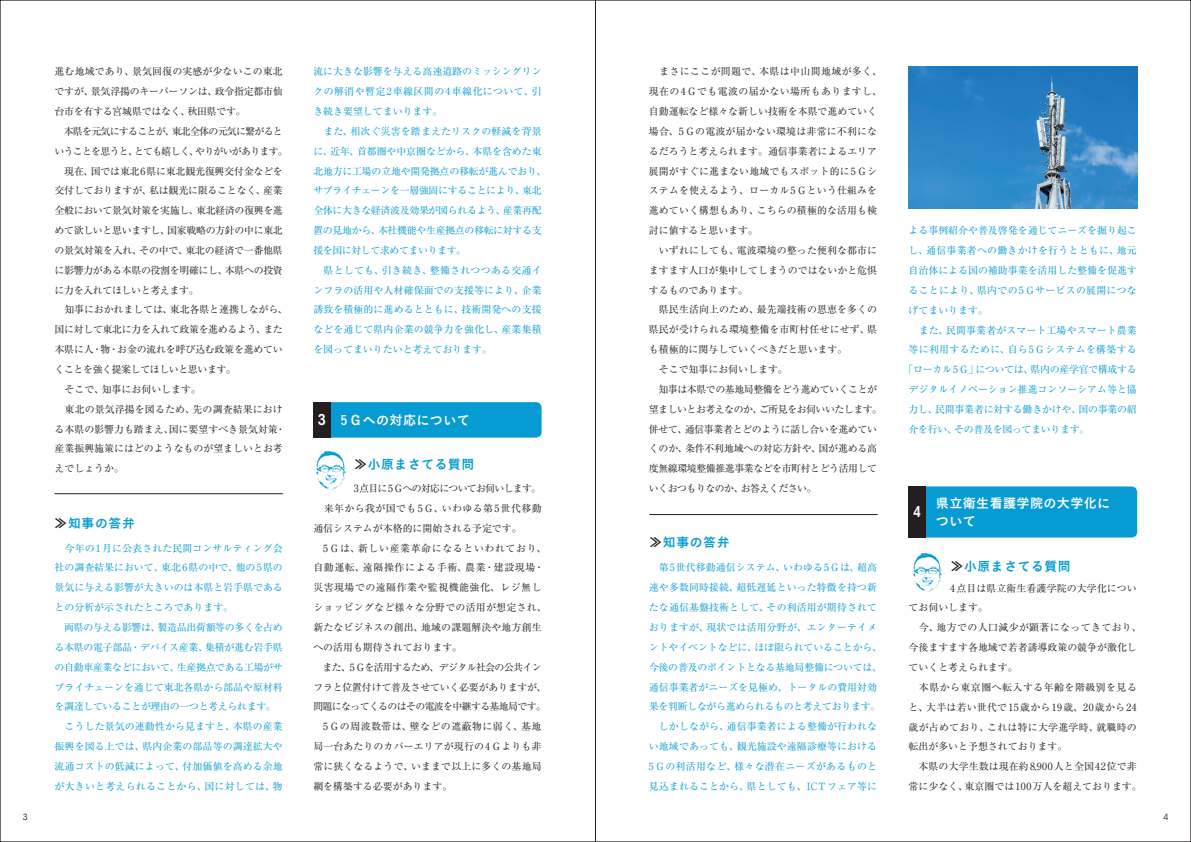
<style>
.page{position:relative;width:1191px;height:842px;background:#fff}
.page>*{position:absolute;margin:0;border:0;box-sizing:border-box;transform-origin:0 0}
.t1{font:600 condensed 14.9px "ITC Avant Garde Std";color:#fff}
.t2{font:13.1px/17.7px "Koburina Go Std W6";letter-spacing:.025em;color:#fff}
.t3{font:12.8px "Koburina Go Std W6";letter-spacing:.05em;color:#069bd2}
.t4{font:9.9px/19.8px "Ryumin Pro";color:#231f20}
.t5{font:9.9px/19.8px "Ryumin Pro";color:#069bd2}
.t6{font:9.9px/19.8px "Ryumin Pro";letter-spacing:-.02em;color:#231f20}
.t7{font:9.9px "Ryumin Pro";letter-spacing:.025em;color:#069bd2}
.t8{font:9.9px "Ryumin Pro";letter-spacing:-.03em;color:#069bd2}
.t9{font:9.9px "Ryumin Pro";letter-spacing:-.02em;color:#069bd2}
.t10{font:9.9px "Ryumin Pro";letter-spacing:.03em;color:#069bd2}
.t11{font:8.5px "ITC Avant Garde Std";color:#231f20}
.s1{color:#231f20}
.s2{font-family:"ITC Avant Garde Std";font-weight:600;font-stretch:condensed;font-size:14.9px}
</style>
<div class="page">
<img style="left:909px;top:67px;width:228px;height:141px">
<hr style="left:55px;top:493px;width:228px;height:1px;background:#231f20">
<hr style="left:649px;top:514px;width:228px;height:1px;background:#231f20">
<div style="left:330px;top:402px;width:211px;height:36px;background:#069bd2"></div>
<div style="left:313px;top:402px;width:17px;height:36px;background:#231f20"></div>
<img style="left:317px;top:451px;width:28px;height:39px">
<img style="left:913px;top:553px;width:28px;height:38px">
<div style="left:925px;top:486px;width:212px;height:51px;background:#069bd2"></div>
<div style="left:908px;top:486px;width:17px;height:51px;background:#231f20"></div>
<hr style="left:595px;top:0;width:1px;height:842px;background:#231f20">
<p class="t6" style="left:55px;top:61px;width:235px">進む地域であり、景気回復の実感が少ないこの東北ですが、景気浮揚のキーパーソンは、政令指定都市仙台市を有する宮城県ではなく、秋田県です。<br>　本県を元気にすることが、東北全体の元気に繋がるということを思うと、とても嬉しく、やりがいがあります。　現在、国では東北6県に東北観光復興交付金などを交付しておりますが、私は観光に限ることなく、産業全般において景気対策を実施し、東北経済の復興を進めて欲しいと思いますし、国家戦略の方針の中に東北の景気対策を入れ、その中で、東北の経済で一番他県に影響力がある本県の役割を明確にし、本県への投資に力を入れてほしいと考えます。<br>　知事におかれましては、東北各県と連携しながら、国に対して東北に力を入れて政策を進めるよう、また本県に人・物・お金の流れを呼び込む政策を進めていくことを強く提案してほしいと思います。<br>　そこで、知事にお伺いします。<br>　東北の景気浮揚を図るため、先の調査結果における本県の影響力も踏まえ、国に要望すべき景気対策・産業振興施策にはどのようなものが望ましいとお考えでしょうか。</p>
<p class="t3" style="left:55px;top:513px;width:82px"><span class="s1">≫</span>知事の答弁</p>
<p class="t5" style="left:55px;top:537px;width:230px">　今年の1月に公表された民間コンサルティング会社の調査結果において、東北6県の中で、他の5県の景気に与える影響が大きいのは本県と岩手県であるとの分析が示されたところであります。<br>　両県の与える影響は、製造品出荷額等の多くを占める本県の電子部品・デバイス産業、集積が進む岩手県の自動車産業などにおいて、生産拠点である工場がサプライチェーンを通じて東北各県から部品や原材料を調達していることが理由の一つと考えられます。　こうした景気の連動性から見ますと、本県の産業振興を図る上では、県内企業の部品等の調達拡大や流通コストの低減によって、付加価値を高める余地が大きいと考えられることから、国に対しては、物</p>
<p class="t5" style="left:313px;top:61px;width:235px">流に大きな影響を与える高速道路のミッシングリンクの解消や暫定2車線区間の4車線化について、引き続き要望してまいります。<br>　また、相次ぐ災害を踏まえたリスクの軽減を背景に、近年、首都圏や中京圏などから、本県を含めた東北地方に工場の立地や開発拠点の移転が進んでおり、サプライチェーンを一層強固にすることにより、東北全体に大きな経済波及効果が図られるよう、産業再配置の見地から、本社機能や生産拠点の移転に対する支援を国に対して求めてまいります。<br>　県としても、引き続き、整備されつつある交通インフラの活用や人材確保面での支援等により、企業誘致を積極的に進めるとともに、技術開発への支援などを通じて県内企業の競争力を強化し、産業集積を図ってまいりたいと考えております。</p>
<h2 class="t2" style="left:318px;top:411px;width:153px"><span class="s2">3</span> 5Ｇへの対応について</h2>
<p class="t3" style="left:354px;top:454px;width:121px"><span class="s1">≫</span>小原まさてる質問</p>
<p class="t4" style="left:313px;top:478px;width:235px;text-indent:40px">3点目に5Ｇへの対応についてお伺いします。　来年から我が国でも5Ｇ、いわゆる第5世代移動通信システムが本格的に開始される予定です。<br>　5Ｇは、新しい産業革命になるといわれており、自動運転、遠隔操作による手術、農業・建設現場・災害現場での遠隔作業や監視機能強化、レジ無しショッピングなど様々な分野での活用が想定され、新たなビジネスの創出、地域の課題解決や地方創生への活用も期待されております。<br>　また、5Ｇを活用するため、デジタル社会の公共インフラと位置付けて普及させていく必要がありますが、問題になってくるのはその電波を中継する基地局です。　5Ｇの周波数帯は、壁などの遮蔽物に弱く、基地局一台あたりのカバーエリアが現行の4Ｇよりも非常に狭くなるようで、いままで以上に多くの基地局網を構築する必要があります。</p>
<p class="t4" style="left:649px;top:61px;width:235px">　まさにここが問題で、本県は中山間地域が多く、現在の4Ｇでも電波の届かない場所もありますし、自動運転など様々な新しい技術を本県で進めていく場合、5Ｇの電波が届かない環境は非常に不利になるだろうと考えられます。通信事業者によるエリア展開がすぐに進まない地域でもスポット的に5Ｇシステムを使えるよう、ローカル5Ｇという仕組みを進めていく構想もあり、こちらの積極的な活用も検討に値すると思います。<br>　いずれにしても、電波環境の整った便利な都市にますます人口が集中してしまうのではないかと危惧するものであります。<br>　県民生活向上のため、最先端技術の恩恵を多くの県民が受けられる環境整備を市町村任せにせず、県も積極的に関与していくべきだと思います。<br>　そこで知事にお伺いします。<br>　知事は本県での基地局整備をどう進めていくことが望ましいとお考えなのか、ご所見をお伺いいたします。併せて、通信事業者とどのように話し合いを進めていくのか、条件不利地域への対応方針や、国が進める高度無線環境整備推進事業などを市町村とどう活用していくおつもりなのか、お答えください。</p>
<p class="t3" style="left:649px;top:533px;width:82px"><span class="s1">≫</span>知事の答弁</p>
<p class="t5" style="left:649px;top:557px;width:235px">　第5世代移動通信システム、いわゆる5Ｇは、超高速や多数同時接続、超低遅延といった特徴を持つ新たな通信基盤技術として、その利活用が期待されておりますが、現状では活用分野が、エンターテイメントやイベントなどに、ほぼ限られていることから、今後の普及のポイントとなる基地局整備については、通信事業者がニーズを見極め、トータルの費用対効果を判断しながら進められるものと考えております。　しかしながら、通信事業者による整備が行われない地域であっても、観光施設や遠隔診療等における<br>5Ｇの利活用など、様々な潜在ニーズがあるものと見込まれることから、県としても、ICTフェア等に</p>
<p class="t5" style="left:908px;top:220px;width:230px">よる事例紹介や普及啓発を通じてニーズを掘り起こ</p>
<p class="t7" style="left:908px;top:243px;width:230px">し、通信事業者への働きかけを行うとともに、地元</p>
<p class="t5" style="left:908px;top:260px;width:230px">自治体による国の補助事業を活用した整備を促進す</p>
<p class="t7" style="left:908px;top:282px;width:230px">ることにより、県内での5Ｇサービスの展開につな</p>
<p class="t5" style="left:908px;top:299px;width:81px">げてまいります。</p>
<p class="t5" style="left:908px;top:319px;width:230px">　また、民間事業者がスマート工場やスマート農業</p>
<p class="t10" style="left:908px;top:342px;width:230px">等に利用するために、自ら5Ｇシステムを構築する</p>
<p class="t8" style="left:903px;top:362px;width:235px">「ローカル5Ｇ」については、県内の産学官で構成する</p>
<p class="t5" style="left:908px;top:379px;width:230px">デジタルイノベーション推進コンソーシアム等と協</p>
<p class="t9" style="left:908px;top:401px;width:230px">力し、民間事業者に対する働きかけや、国の事業の紹</p>
<p class="t8" style="left:908px;top:421px;width:182px">介を行い、その普及を図ってまいります。</p>
<h1 class="t1" style="left:913px;top:502px;width:10px">4</h1>
<h2 class="t2" style="left:936px;top:495px;width:176px">県立衛生看護学院の大学化について</h2>
<p class="t3" style="left:950px;top:556px;width:121px"><span class="s1">≫</span>小原まさてる質問</p>
<p class="t4" style="left:908px;top:577px;width:235px;text-indent:42px">4点目は県立衛生看護学院の大学化についてお伺いします。<br>　今、地方での人口減少が顕著になってきており、今後ますます各地域で若者誘導政策の競争が激化していくと考えられます。<br>　本県から東京圏へ転入する年齢を階級別を見ると、大半は若い世代で15歳から19歳、20歳から24歳が占めており、これは特に大学進学時、就職時の転出が多いと予想されております。<br>　本県の大学生数は現在約8,900人と全国42位で非常に少なく、東京圏では100万人を超えております。</p>
<p class="t11" style="left:23px;top:811px;width:6px">3</p>
<p class="t11" style="left:1163px;top:812px;width:6px">4</p>
</div>
